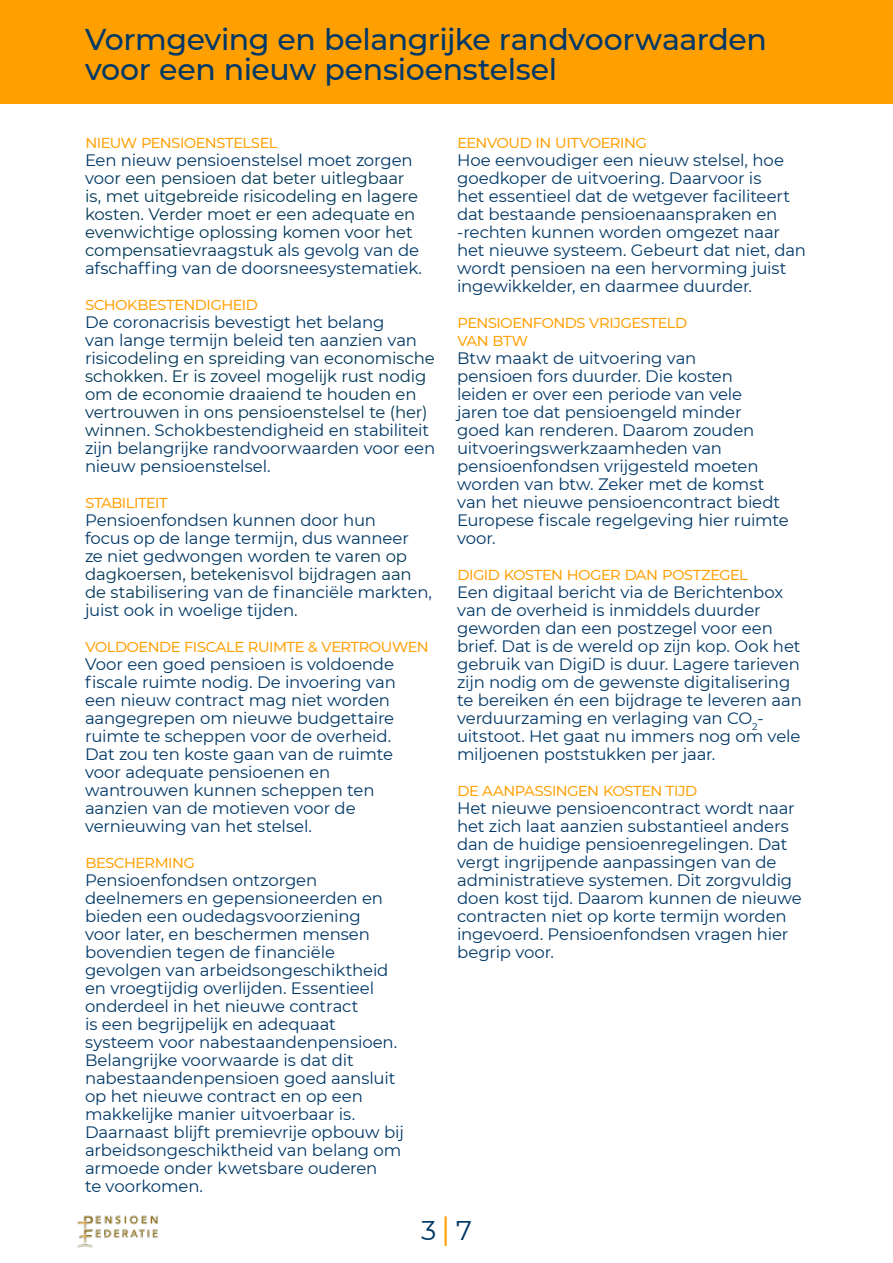
<style>
.page{position:relative;width:893px;height:1263px;background:#fff}
.page>*{position:absolute;margin:0;border:0;box-sizing:border-box;transform-origin:0 0}
.Titel{font:500 30px/30px "Montserrat";letter-spacing:-.015em;color:#003867}
.t1{font:27px "Montserrat";color:#003867}
.tekst{font:18px/18px "Montserrat";letter-spacing:.03em;color:#ff9f00}
.tekst-2{font:16.5px/18px "Montserrat";letter-spacing:-.01em;color:#003867}
.tekst-3{font:16.5px/18px "Montserrat";letter-spacing:-.01em;color:#003856}
.s1{color:#003867}
.s2{color:#003856}
.s3{font-size:31.5px;color:#ff9f00}
</style>
<div class="page">
<img style="left:77px;top:1215px;width:81px;height:33px">
<div style="left:0;top:0;width:893px;height:103px;background:#ff9f00"></div>
<p class="Titel" style="left:85px;top:23px;width:683px">Vormgeving en belangrijke randvoorwaarden voor een nieuw pensioenstelsel</p>
<p class="tekst" style="left:85px;top:132px;width:190px">nieuw pensioenstelsel</p>
<p class="tekst-3" style="left:85px;top:151px;width:339px"><span class="s1">Een nieuw pensioenstelsel moet zorgen voo</span>r een pensioen dat beter uitlegbaar is, met uitgebreide risicodeling en lagere kosten. Verder moet er een adequate en evenwichtige oplossing komen voor het compensatievra<span class="s1">agstuk als gevolg van de afschaffing van de doorsneesystematiek.</span></p>
<p class="tekst" style="left:85px;top:294px;width:175px">schokbestendigheid</p>
<p class="tekst-2" style="left:85px;top:313px;width:352px">De coronacrisis bevestigt het belang<br>van lange termijn beleid ten aanzien van risic<span class="s2">odeling en spreiding van economische schokken. Er is zoveel mogelijk rust nodig om de economie draaiend te houden en vertrouwen in ons pensioenstelsel te (her) winn</span>en. Schokbestendigheid en stabiliteit zijn belangrijke randvoorwaarden voor een nieuw pensioenstelsel.</p>
<p class="tekst" style="left:85px;top:492px;width:83px">stabiliteit</p>
<p class="tekst-2" style="left:85px;top:511px;width:349px">Pensioenfondsen kunnen door hun<br>focus op de lange termijn, dus wanneer<br>ze niet gedwongen wo<span class="s2">rden te varen op dagkoersen, betekenisvol bijdragen aan de stabil</span>isering van de financiële markten, juist ook in woelige tijden.</p>
<p class="tekst" style="left:85px;top:636px;width:346px">voldoende fiscale ruimte &amp; vertrouwen</p>
<p class="tekst-2" style="left:85px;top:655px;width:312px">Voor een goed pensioen is voldoende fiscale ruimte nodig. De invoering van een nieuw contract mag niet worden aangegrepen om nieuwe budgettaire ruimte te scheppen voor de overheid.<br>Dat zou ten koste gaan van de ruimte voor adequate pensioenen en wantrouwen kunnen scheppen ten aanzien van de motieven voor de vernieuwing van het stelsel.</p>
<p class="tekst" style="left:85px;top:852px;width:112px">bescherming</p>
<p class="tekst-2" style="left:85px;top:871px;width:320px">Pensioenfondsen ontzorgen deelnemers en gepensioneerden en bieden een oudedagsvoorziening<br>voor later, en beschermen mensen bovendien tegen de financiële gevolgen van arbeidsongeschiktheid en vroegtijdig overlijden. Essentieel onderdeel in het nieuwe contract<br>is een begrijpelijk en adequaat systeem voor nabestaandenpensioen.<br>Belangrijke voorwaarde is dat dit nabestaandenpensioen goed aansluit op het nieuwe contract en op een makkelijke manier uitvoerbaar is.<br>Daarnaast blijft premievrije opbouw bij arbeidsongeschiktheid van belang om armoede onder kwetsbare ouderen<br>te voorkomen.</p>
<p class="tekst" style="left:457px;top:132px;width:191px">eenvoud in uitvoering</p>
<p class="tekst-2" style="left:457px;top:151px;width:350px">Hoe eenvoudiger een nieuw stelsel, hoe goedkoper de uitvoering. Daarvoor is<br>het essentieel dat de wetgever faciliteert dat bestaande pensioenaanspraken en -rechten kunnen worden omgezet naar het nieuwe systeem. Gebeurt dat niet, dan wordt pensioen na een hervorming juist ingewikkelder, en daarmee duurder.</p>
<p class="tekst" style="left:457px;top:312px;width:232px">pensioenfonds vrijgesteld van btw</p>
<p class="tekst-2" style="left:457px;top:349px;width:333px">Btw maakt de uitvoering van<br>pensioen fors duurder. Die kosten<br>leiden er over een periode van vele<br>jaren toe dat pensioengeld minder goed kan renderen. Daarom zouden uitvoeringswerkzaamheden van pensioenfondsen vrijgesteld moeten worden van btw. Zeker met de komst van het nieuwe pensioencontract biedt<br>Europese fiscale regelgeving hier ruimte voor.</p>
<p class="tekst" style="left:457px;top:564px;width:288px">digid kosten hoger dan postzegel</p>
<p class="tekst-2" style="left:457px;top:583px;width:346px">Een digitaal bericht via de Berichtenbox van de overheid is inmiddels duurder geworden dan een postzegel voor een brief. Dat is de wereld op zijn kop. Ook het gebruik van DigiD is duur. Lagere tarieven zijn nodig om de gewenste digitalisering te bereiken én een bijdrage te leveren aan verduurzaming en verlaging van CO<sub>2</sub>- uitstoot. Het gaat nu immers nog om vele miljoenen poststukken per jaar.</p>
<p class="tekst" style="left:457px;top:780px;width:242px">de aanpassingen kosten tijd</p>
<p class="tekst-2" style="left:457px;top:799px;width:346px">Het nieuwe pensioencontract wordt naar het zich laat aanzien substantieel anders dan de huidige pensioenregelingen. Dat vergt ingrijpende aanpassingen van de administratieve systemen. Dit zorgvuldig doen kost tijd. Daarom kunnen de nieuwe contracten niet op korte termijn worden ingevoerd. Pensioenfondsen vragen hier begrip voor.</p>
<h2 class="t1" style="left:421px;top:1212px;width:52px">3<span class="s3">|</span>7</h2>
</div>
